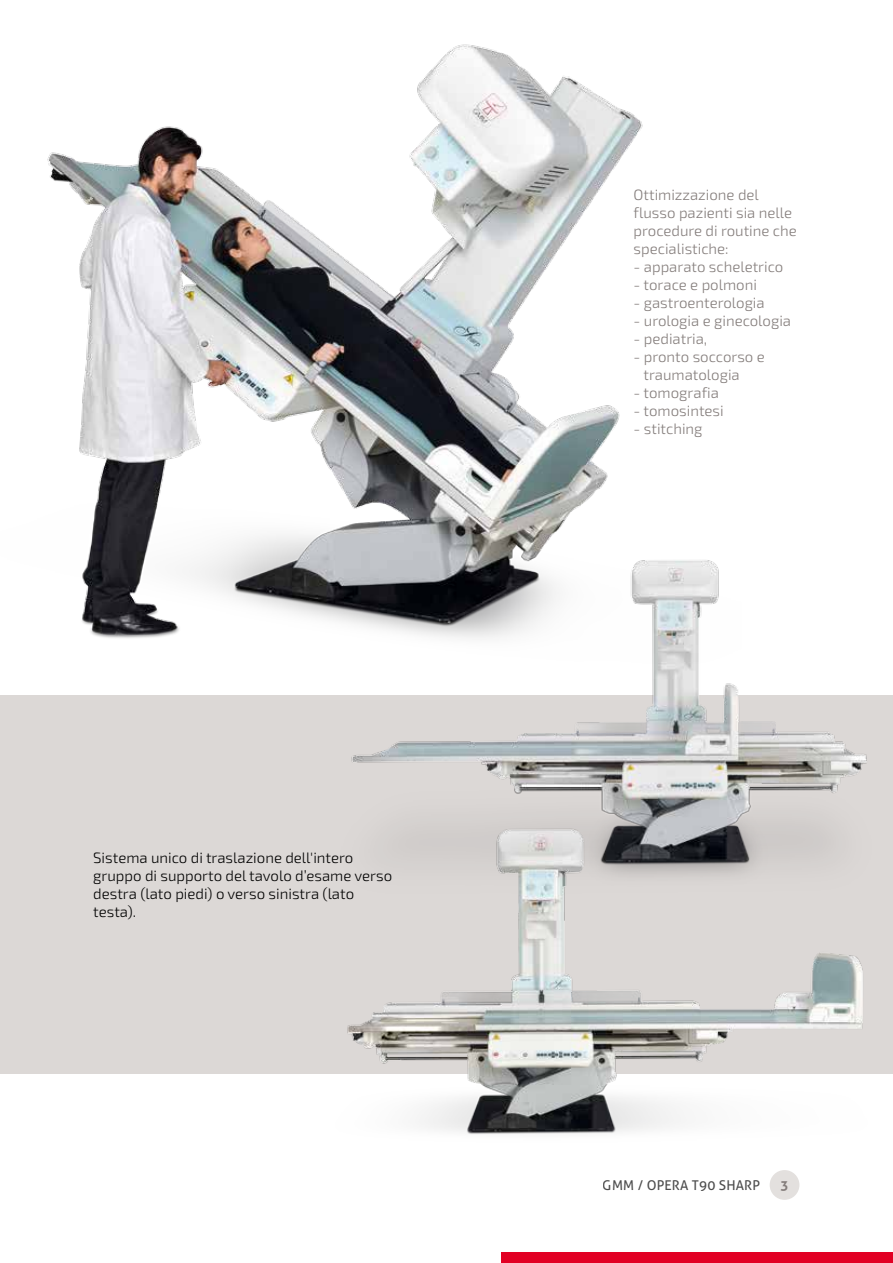
<style>
.page{position:relative;width:893px;height:1263px;background:#fff}
.page>*{position:absolute;margin:0;border:0;box-sizing:border-box;transform-origin:0 0}
.t1{font:300 15px/18px "Exo 2";color:#847d7b}
.t2{font:300 15px/18px "Exo 2";color:#000}
.t3{font:13.5px "Aller";letter-spacing:.01em;color:#000}
.t4{font:700 13.5px "Aller";color:#847d7b}
</style>
<div class="page">
<div style="left:0;top:695px;width:893px;height:379px;background:#dcd8d6"></div>
<img style="left:347px;top:924px;width:516px;height:211px">
<img style="left:351px;top:663px;width:516px;height:261px">
<img style="left:47px;top:44px;width:672px;height:619px">
<div style="left:770px;top:1170px;width:29px;height:30px;background:#e3e0de;border-radius:50%"></div>
<div style="left:501px;top:1252px;width:392px;height:11px;background:#e20024"></div>
<p class="t2" style="left:93px;top:849px;width:300px">Sistema unico di traslazione dell'intero gruppo di supporto del tavolo d’esame verso destra (lato piedi) o verso sinistra (lato testa).</p>
<p class="t1" style="left:634px;top:186px;width:165px">Ottimizzazione del flusso pazienti sia nelle procedure di routine che specialistiche:</p>
<p class="t1" style="left:634px;top:258px;width:151px">- apparato scheletrico</p>
<p class="t1" style="left:634px;top:276px;width:125px">- torace e polmoni</p>
<p class="t1" style="left:634px;top:294px;width:133px">- gastroenterologia</p>
<p class="t1" style="left:634px;top:312px;width:159px">- urologia e ginecologia</p>
<p class="t1" style="left:634px;top:330px;width:75px">- pediatria,</p>
<p class="t1" style="left:643px;top:348px;width:123px;text-indent:-10px">- pronto soccorso e traumatologia</p>
<p class="t1" style="left:634px;top:384px;width:87px">- tomografia</p>
<p class="t1" style="left:634px;top:402px;width:92px">- tomosintesi</p>
<p class="t1" style="left:634px;top:420px;width:70px">- stitching</p>
<p class="t3" style="left:603px;top:1176px;width:159px">GMM / OPERA T90 SHARP</p>
<p class="t4" style="left:780px;top:1177px;width:10px">3</p>
</div>
